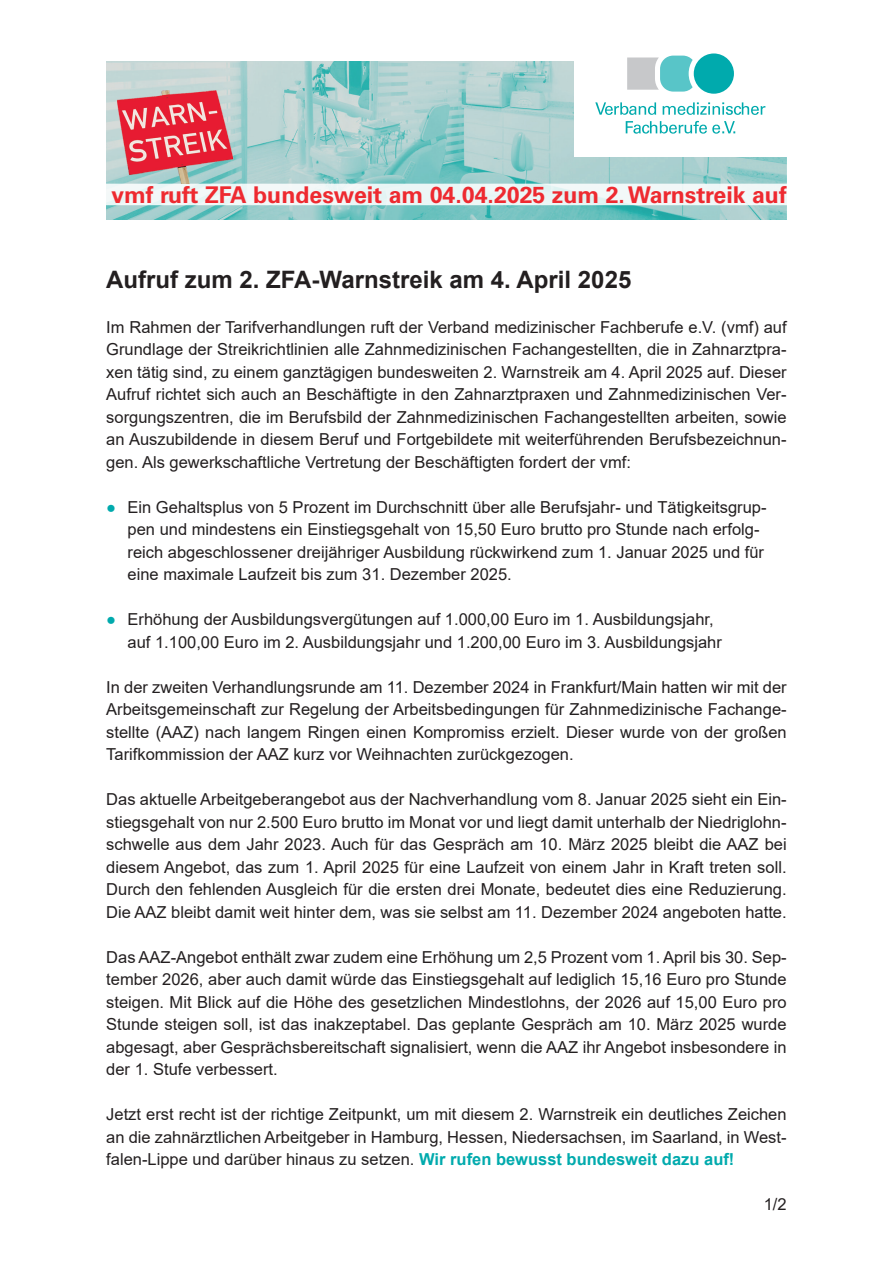
<style>
.page{position:relative;width:893px;height:1263px;background:#fff}
.page>*{position:absolute;margin:0;border:0;box-sizing:border-box;transform-origin:0 0}
.t1{font:700 24px "Arial";color:#231f20}
.t2{font:700 23.1px "Univers LT Std";color:#ee2a30}
.t3{font:16.5px/22.5px "Arial";color:#231f20;text-align:justify}
.s1{color:#00aaad}
.s2{font-weight:700;color:#00aaad}
</style>
<div class="page">
<img style="left:106px;top:62px;width:681px;height:157px">
<svg style="left:106px;top:184px;width:681px;height:21px"></svg>
<img style="left:115px;top:75px;width:139px;height:108px">
<div style="left:574px;top:31px;width:213px;height:125px;background:#fff"></div>
<div style="left:694px;top:53px;width:40px;height:41px;background:#00aaad;border-radius:50%"></div>
<svg style="left:627px;top:56px;width:66px;height:36px"></svg>
<svg style="left:595px;top:102px;width:170px;height:32px"></svg>
<h2 class="t2" style="left:111px;top:181px;width:677px">vmf ruft ZFA bundesweit am 04.04.2025 zum 2. Warnstreik auf</h2>
<h1 class="t1" style="left:106px;top:262px;width:527px">Aufruf zum 2. ZFA-Warnstreik am 4. April 2025</h1>
<p class="t3" style="left:106px;top:315px;width:682px">Im Rahmen der Tarifverhandlungen ruft der Verband medizinischer Fachberufe e.V. (vmf) auf Grundlage der Streikrichtlinien alle Zahnmedizinischen Fachangestellten, die in Zahnarztpra&shy;xen tätig sind, zu einem ganztägigen bundesweiten 2. Warnstreik am 4. April 2025 auf. Dieser Aufruf richtet sich auch an Beschäftigte in den Zahnarztpraxen und Zahnmedizinischen Ver&shy;sorgungszentren, die im Berufsbild der Zahnmedizinischen Fachangestellten arbeiten, sowie an Auszubildende in diesem Beruf und Fortgebildete mit weiterführenden Berufsbezeichnun&shy;gen. Als gewerkschaftliche Vertretung der Beschäftigten fordert der vmf:</p>
<p class="t3" style="left:128px;top:495px;width:640px;text-align:left;text-indent:-21px"><span class="s1">●</span> Ein Gehaltsplus von 5 Prozent im Durchschnitt über alle Berufsjahr- und Tätigkeitsgrup&shy;pen und mindestens ein Einstiegsgehalt von 15,50 Euro brutto pro Stunde nach erfolg&shy;reich abgeschlossener dreijähriger Ausbildung rückwirkend zum 1. Januar 2025 und für eine maximale Laufzeit bis zum 31. Dezember 2025.</p>
<p class="t3" style="left:128px;top:608px;width:596px;text-indent:-21px"><span class="s1">●</span> Erhöhung der Ausbildungsvergütungen auf 1.000,00 Euro im 1. Ausbildungsjahr, auf 1.100,00 Euro im 2. Ausbildungsjahr und 1.200,00 Euro im 3. Ausbildungsjahr</p>
<p class="t3" style="left:106px;top:675px;width:682px">In der zweiten Verhandlungsrunde am 11. Dezember 2024 in Frankfurt/Main hatten wir mit der Arbeitsgemeinschaft zur Regelung der Arbeitsbedingungen für Zahnmedizinische Fachange&shy;stellte (AAZ) nach langem Ringen einen Kompromiss erzielt. Dieser wurde von der großen Tarifkommission der AAZ kurz vor Weihnachten zurückgezogen.</p>
<p class="t3" style="left:106px;top:788px;width:682px">Das aktuelle Arbeitgeberangebot aus der Nachverhandlung vom 8. Januar 2025 sieht ein Ein&shy;stiegsgehalt von nur 2.500 Euro brutto im Monat vor und liegt damit unterhalb der Niedriglohn&shy;schwelle aus dem Jahr 2023. Auch für das Gespräch am 10. März 2025 bleibt die AAZ bei diesem Angebot, das zum 1. April 2025 für eine Laufzeit von einem Jahr in Kraft treten soll.<br>Durch den fehlenden Ausgleich für die ersten drei Monate, bedeutet dies eine Reduzierung.<br>Die AAZ bleibt damit weit hinter dem, was sie selbst am 11. Dezember 2024 angeboten hatte.</p>
<p class="t3" style="left:106px;top:945px;width:682px">Das AAZ-Angebot enthält zwar zudem eine Erhöhung um 2,5 Prozent vom 1. April bis 30. Sep&shy;tember 2026, aber auch damit würde das Einstiegsgehalt auf lediglich 15,16 Euro pro Stunde steigen. Mit Blick auf die Höhe des gesetzlichen Mindestlohns, der 2026 auf 15,00 Euro pro Stunde steigen soll, ist das inakzeptabel. Das geplante Gespräch am 10. März 2025 wurde abgesagt, aber Gesprächsbereitschaft signalisiert, wenn die AAZ ihr Angebot insbesondere in der 1. Stufe verbessert.</p>
<p class="t3" style="left:106px;top:1103px;width:682px">Jetzt erst recht ist der richtige Zeitpunkt, um mit diesem 2. Warnstreik ein deutliches Zeichen an die zahnärztlichen Arbeitgeber in Hamburg, Hessen, Niedersachsen, im Saarland, in West&shy;falen-Lippe und darüber hinaus zu setzen. <span class="s2">Wir rufen bewusst bundesweit dazu auf!</span></p>
<p class="t3" style="left:764px;top:1193px;width:24px">1/2</p>
</div>
